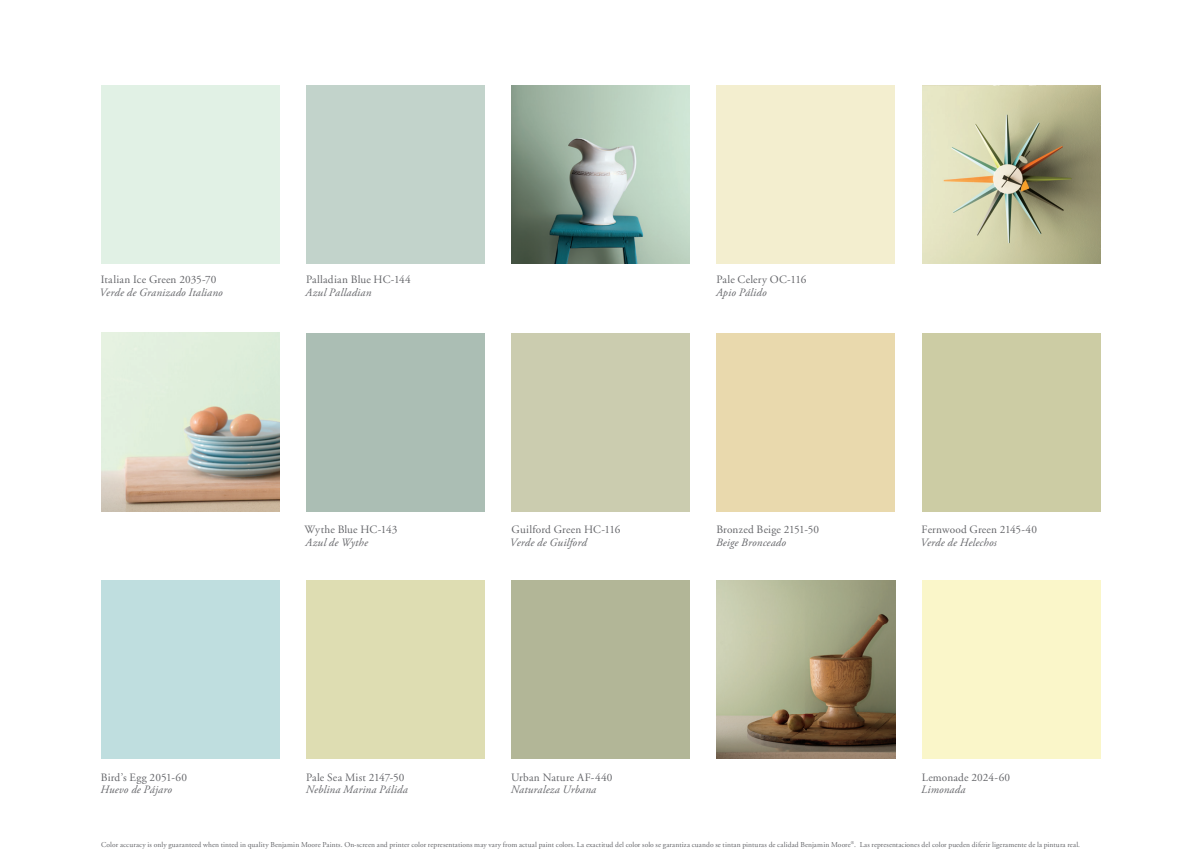
<style>
.page{position:relative;width:1188px;height:864px;background:#fff}
.page>*{position:absolute;margin:0;border:0;box-sizing:border-box;transform-origin:0 0}
.t1{font:11.25px "Adobe Garamond";letter-spacing:.01em;color:#646569}
.t2{font:italic 11.25px "Adobe Garamond Pro";letter-spacing:.015em;color:#646569}
.t3{font:7.5px "Adobe Garamond";letter-spacing:.015em;color:#646569}
</style>
<div class="page">
<img style="left:717px;top:581px;width:178px;height:178px">
<img style="left:922px;top:86px;width:178px;height:178px">
<img style="left:512px;top:86px;width:178px;height:178px">
<img style="left:101px;top:333px;width:178px;height:178px">
<div style="left:306px;top:333px;width:179px;height:178px;background:#abbeb4"></div>
<div style="left:512px;top:581px;width:178px;height:178px;background:#b2b697"></div>
<div style="left:306px;top:581px;width:179px;height:178px;background:#deddb2"></div>
<div style="left:717px;top:86px;width:178px;height:178px;background:#f3eecf"></div>
<div style="left:717px;top:333px;width:178px;height:178px;background:#e9d9ad"></div>
<div style="left:922px;top:333px;width:178px;height:178px;background:#cccca4"></div>
<div style="left:922px;top:581px;width:178px;height:178px;background:#faf6c9"></div>
<div style="left:512px;top:333px;width:178px;height:178px;background:#cbccaf"></div>
<div style="left:101px;top:581px;width:178px;height:178px;background:#bfdedf"></div>
<div style="left:101px;top:86px;width:178px;height:178px;background:#e1f1e5"></div>
<div style="left:306px;top:86px;width:179px;height:178px;background:#c2d3cb"></div>
<h1 class="t1" style="left:101px;top:274px;width:117px">Italian Ice Green 2035-70</h1>
<h1 class="t2" style="left:100px;top:286px;width:125px">Verde de Granizado Italiano</h1>
<h1 class="t1" style="left:306px;top:274px;width:106px">Palladian Blue HC-144</h1>
<h1 class="t2" style="left:306px;top:286px;width:67px">Azul Palladian</h1>
<h1 class="t1" style="left:101px;top:771px;width:88px">Bird’s Egg 2051-60</h1>
<h1 class="t2" style="left:100px;top:783px;width:73px">Huevo de Pájaro</h1>
<h1 class="t1" style="left:305px;top:523px;width:94px">Wythe Blue HC-143</h1>
<h1 class="t2" style="left:306px;top:535px;width:64px">Azul de Wythe</h1>
<h1 class="t1" style="left:306px;top:771px;width:100px">Pale Sea Mist 2147-50</h1>
<h1 class="t2" style="left:306px;top:783px;width:103px">Neblina Marina Pálida</h1>
<h1 class="t1" style="left:512px;top:523px;width:110px">Guilford Green HC-116</h1>
<h1 class="t2" style="left:510px;top:535px;width:78px">Verde de Guilford</h1>
<h1 class="t1" style="left:511px;top:771px;width:103px">Urban Nature AF-440</h1>
<h1 class="t2" style="left:511px;top:783px;width:87px">Naturaleza Urbana</h1>
<h1 class="t1" style="left:716px;top:274px;width:91px">Pale Celery OC-116</h1>
<h1 class="t2" style="left:716px;top:286px;width:52px">Apio Pálido</h1>
<h1 class="t1" style="left:716px;top:523px;width:104px">Bronzed Beige 2151-50</h1>
<h1 class="t2" style="left:716px;top:535px;width:72px">Beige Bronceado</h1>
<h1 class="t1" style="left:922px;top:523px;width:117px">Fernwood Green 2145-40</h1>
<h1 class="t2" style="left:920px;top:535px;width:78px">Verde de Helechos</h1>
<h1 class="t1" style="left:922px;top:771px;width:90px">Lemonade 2024-60</h1>
<h1 class="t2" style="left:921px;top:783px;width:46px">Limonada</h1>
<p class="t3" style="left:101px;top:841px;width:980px">Color accuracy is only guaranteed when tinted in quality Benjamin Moore Paints. On-screen and printer color representations may vary from actual paint colors. La exactitud del color solo se garantiza cuando se tintan pinturas de calidad Benjamin Moore<sup>®</sup>. Las representaciones del color pueden diferir ligeramente de la pintura real.</p>
</div>
